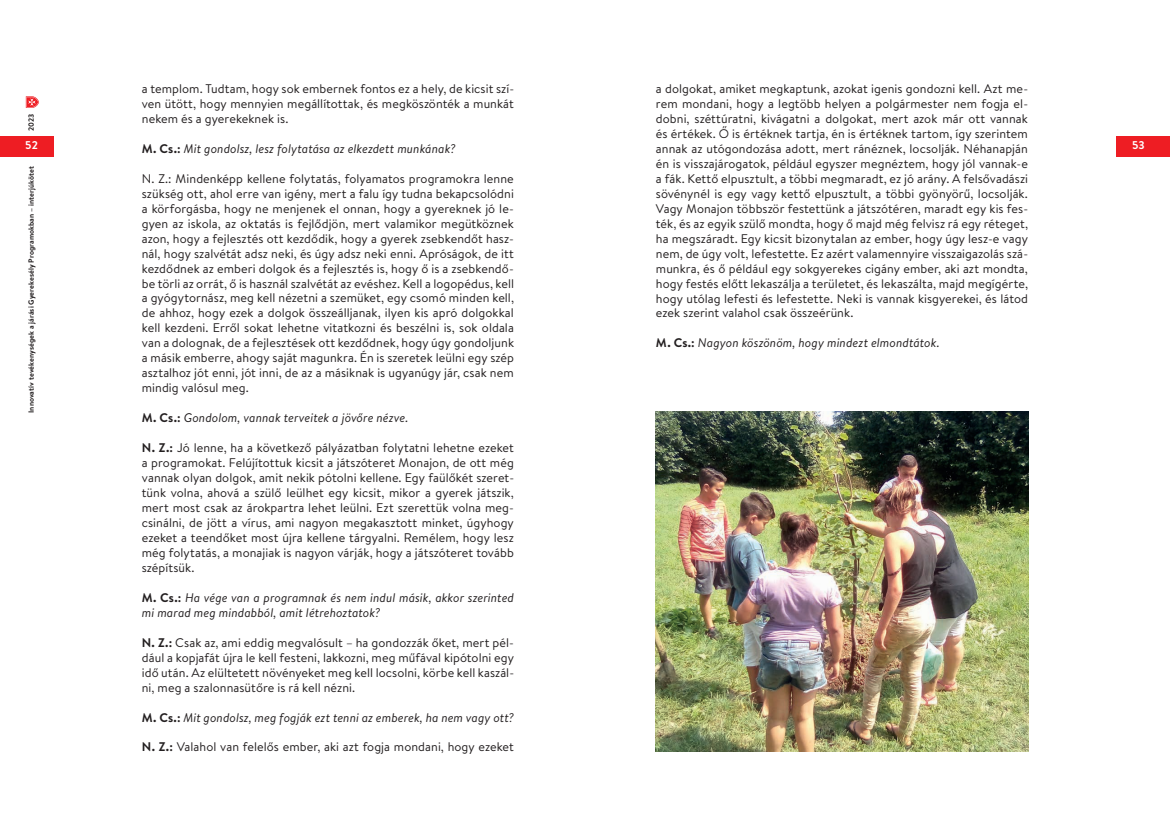
<style>
.page{position:relative;width:1170px;height:830px;background:#fff}
.page>*{position:absolute;margin:0;border:0;box-sizing:border-box;transform-origin:0 0}
.t1{font:12.5px/15px "Brandon Text";letter-spacing:.005em;color:#231f20;text-align:justify}
.t2{font:italic 12.5px/15px "Brandon Text";letter-spacing:.005em;color:#231f20}
.t3{font:700 11.25px "Brandon Text";color:#fff}
.t4{font:700 7.5px "Brandon Text";letter-spacing:.01em;color:#231f20}
.s1{font-weight:700;font-style:normal}
.s2{font-weight:700}
</style>
<div class="page">
<div style="left:0;top:136px;width:53px;height:21px;background:#ee1d23"></div>
<div style="left:1116px;top:136px;width:53px;height:21px;background:#ee1d23"></div>
<svg style="left:26px;top:96px;width:13px;height:12px"></svg>
<img style="left:656px;top:411px;width:372px;height:340px">
<p class="t4" style="left:26px;top:131px;width:19px;rotate:-90deg">2023</p>
<p class="t3" style="left:25px;top:137px;width:14px">52</p>
<p class="t4" style="left:26px;top:412px;width:248px;rotate:-90deg">Innovatív tevékenységek a járási Gyerekesély Programokban – interjúkötet</p>
<p class="t1" style="left:142px;top:81px;width:374px">a templom. Tudtam, hogy sok embernek fontos ez a hely, de kicsit szí&shy;ven ütött, hogy mennyien megállítottak, és megköszönték a munkát nekem és a gyerekeknek is.</p>
<p class="t2" style="left:142px;top:140px;width:315px"><span class="s1">M. Cs.:</span> Mit gondolsz, lesz folytatása az elkezdett munkának?</p>
<p class="t1" style="left:142px;top:170px;width:374px">N. Z.: Mindenképp kellene folytatás, folyamatos programokra lenne szükség ott, ahol erre van igény, mert a falu így tudna bekapcsolódni a körforgásba, hogy ne menjenek el onnan, hogy a gyereknek jó le&shy;gyen az iskola, az oktatás is fejlődjön, mert valamikor megütköznek azon, hogy a fejlesztés ott kezdődik, hogy a gyerek zsebkendőt hasz&shy;nál, hogy szalvétát adsz neki, és úgy adsz neki enni. Apróságok, de itt kezdődnek az emberi dolgok és a fejlesztés is, hogy ő is a zsebkendő&shy;be törli az orrát, ő is használ szalvétát az evéshez. Kell a logopédus, kell a gyógytornász, meg kell nézetni a szemüket, egy csomó minden kell, de ahhoz, hogy ezek a dolgok összeálljanak, ilyen kis apró dolgokkal kell kezdeni. Erről sokat lehetne vitatkozni és beszélni is, sok oldala van a dolognak, de a fejlesztések ott kezdődnek, hogy úgy gondoljunk a másik emberre, ahogy saját magunkra. Én is szeretek leülni egy szép asztalhoz jót enni, jót inni, de az a másiknak is ugyanúgy jár, csak nem mindig valósul meg.</p>
<p class="t2" style="left:142px;top:410px;width:268px"><span class="s1">M. Cs.:</span> Gondolom, vannak terveitek a jövőre nézve.</p>
<p class="t1" style="left:142px;top:439px;width:374px"><span class="s2">N. Z.:</span> Jó lenne, ha a következő pályázatban folytatni lehetne ezeket a programokat. Felújítottuk kicsit a játszóteret Monajon, de ott még vannak olyan dolgok, amit nekik pótolni kellene. Egy faülőkét szeret&shy;tünk volna, ahová a szülő leülhet egy kicsit, mikor a gyerek játszik, mert most csak az árokpartra lehet leülni. Ezt szerettük volna meg&shy;csinálni, de jött a vírus, ami nagyon megakasztott minket, úgyhogy ezeket a teendőket most újra kellene tárgyalni. Remélem, hogy lesz még folytatás, a monajiak is nagyon várják, hogy a játszóteret tovább szépítsük.</p>
<p class="t2" style="left:142px;top:589px;width:373px"><span class="s1">M. Cs.:</span> Ha vége van a programnak és nem indul másik, akkor szerinted mi marad meg mindabból, amit létrehoztatok?</p>
<p class="t1" style="left:142px;top:634px;width:374px"><span class="s2">N. Z.:</span> Csak az, ami eddig megvalósult – ha gondozzák őket, mert pél&shy;dául a kopjafát újra le kell festeni, lakkozni, meg műfával kipótolni egy idő után. Az elültetett növényeket meg kell locsolni, körbe kell kaszál&shy;ni, meg a szalonnasütőre is rá kell nézni.</p>
<p class="t2" style="left:142px;top:709px;width:374px"><span class="s1">M. Cs.:</span> Mit gondolsz, meg fogják ezt tenni az emberek, ha nem vagy ott?</p>
<p class="t1" style="left:142px;top:738px;width:373px"><span class="s2">N. Z.:</span> Valahol van felelős ember, aki azt fogja mondani, hogy ezeket</p>
<p class="t1" style="left:656px;top:81px;width:374px">a dolgokat, amiket megkaptunk, azokat igenis gondozni kell. Azt me&shy;rem mondani, hogy a legtöbb helyen a polgármester nem fogja el&shy;dobni, széttúratni, kivágatni a dolgokat, mert azok már ott vannak és értékek. Ő is értéknek tartja, én is értéknek tartom, így szerintem annak az utógondozása adott, mert ránéznek, locsolják. Néhanapján én is visszajárogatok, például egyszer megnéztem, hogy jól vannak-e a fák. Kettő elpusztult, a többi megmaradt, ez jó arány. A felsővadászi sövénynél is egy vagy kettő elpusztult, a többi gyönyörű, locsolják.<br>Vagy Monajon többször festettünk a játszótéren, maradt egy kis fes&shy;ték, és az egyik szülő mondta, hogy ő majd még felvisz rá egy réteget, ha megszáradt. Egy kicsit bizonytalan az ember, hogy úgy lesz-e vagy nem, de úgy volt, lefestette. Ez azért valamennyire visszaigazolás szá&shy;munkra, és ő például egy sokgyerekes cigány ember, aki azt mondta, hogy festés előtt lekaszálja a területet, és lekaszálta, majd megígérte, hogy utólag lefesti és lefestette. Neki is vannak kisgyerekei, és látod ezek szerint valahol csak összeérünk.</p>
<p class="t2" style="left:656px;top:335px;width:285px"><span class="s1">M. Cs.:</span> Nagyon köszönöm, hogy mindezt elmondtátok.</p>
<p class="t3" style="left:1131px;top:137px;width:14px">53</p>
</div>
